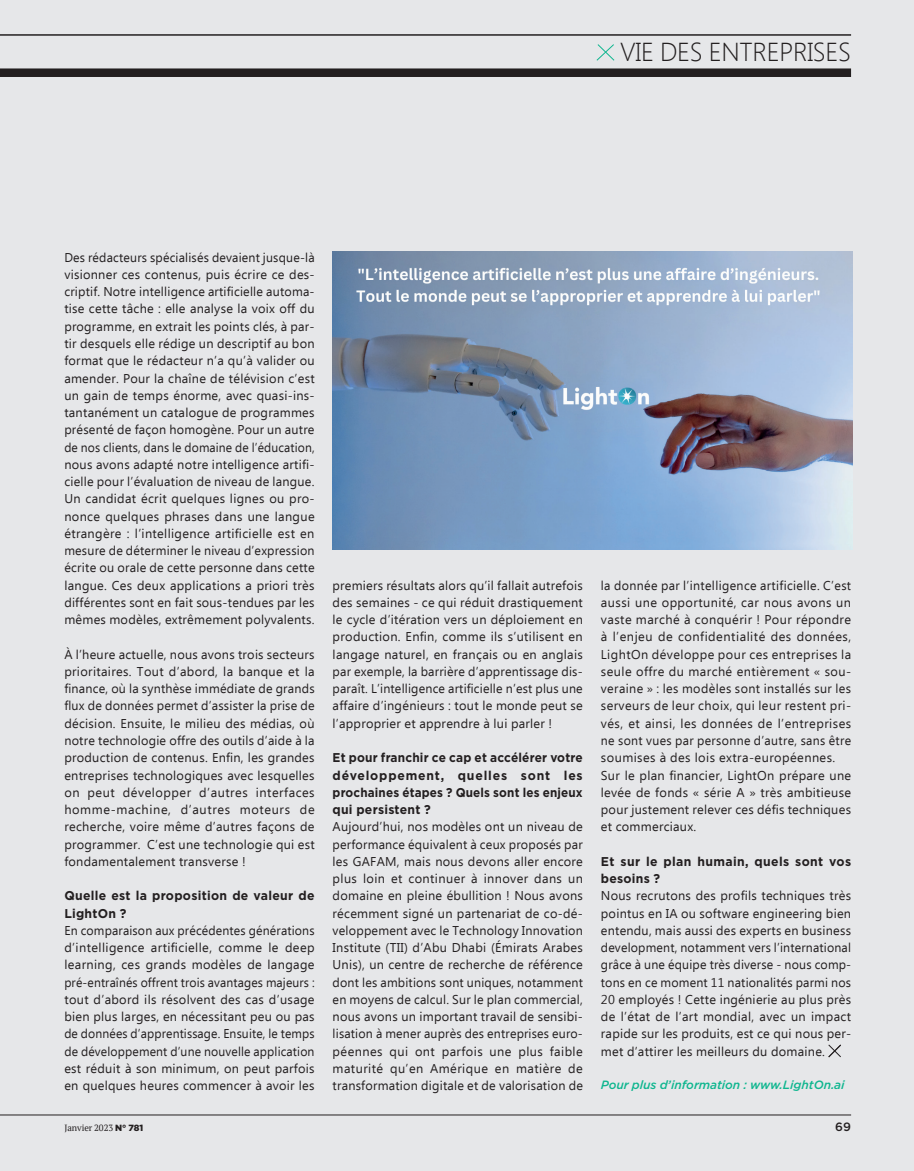
<style>
.page{position:relative;width:914px;height:1171px;background:#fff}
.page>*{position:absolute;margin:0;border:0;box-sizing:border-box;transform-origin:0 0}
.t1{font:300 25.95px "Segoe UI";letter-spacing:-.01em;color:#231f20}
.t2{font:12.75px/17.2px "Ebrima";letter-spacing:.025em;color:#231f20;text-align:justify}
.t3{font:12.75px/17.2px "Ebrima";letter-spacing:.025em;color:#231f20;text-align:justify;scale:.96 1}
.t4{font:700 12.75px/17.2px "Gotham";letter-spacing:.02em;color:#231f20;text-align:justify;scale:.93 1}
.t5{font:700 12.75px/17.2px "Gotham";letter-spacing:.02em;color:#231f20;scale:.96 1}
.t6{font:italic 500 12px "Gotham";letter-spacing:-.005em;color:#0fb68f}
.t7{font:500 12px "Gotham";color:#231f20}
.t8{font:9px "PT Serif";letter-spacing:-.005em;color:#231f20}
.s1{font-family:"Gotham";font-weight:900}
</style>
<div class="page">
<div style="left:0;top:0;width:914px;height:1170px;background:#e6e7e9"></div>
<hr style="left:0;top:1114px;width:851px;height:1px;background:#231f20">
<div style="left:0;top:68px;width:851px;height:9px;background:#231f20"></div>
<hr style="left:0;top:35px;width:851px;height:1px;background:#231f20">
<svg style="left:828px;top:1044px;width:13px;height:13px"></svg>
<img style="left:333px;top:251px;width:519px;height:298px">
<svg style="left:596px;top:44px;width:19px;height:17px"></svg>
<h1 class="t1" style="left:620px;top:33px;width:232px">VIE DES ENTREPRISES</h1>
<p class="t2" style="left:64px;top:249px;width:252px">Des rédacteurs spécialisés devaient jusque-là visionner ces contenus, puis écrire ce des&shy;criptif. Notre intelligence artificielle automa&shy;tise cette tâche : elle analyse la voix off du programme, en extrait les points clés, à par&shy;tir desquels elle rédige un descriptif au bon format que le rédacteur n’a qu’à valider ou amender. Pour la chaîne de télévision c’est un gain de temps énorme, avec quasi-ins&shy;tantanément un catalogue de programmes présenté de façon homogène. Pour un autre de nos clients, dans le domaine de l’éducation, nous avons adapté notre intelligence artifi&shy;cielle pour l’évaluation de niveau de langue.<br>Un candidat écrit quelques lignes ou pro&shy;nonce quelques phrases dans une langue étrangère : l’intelligence artificielle est en mesure de déterminer le niveau d’expression écrite ou orale de cette personne dans cette langue. Ces deux applications a priori très différentes sont en fait sous-tendues par les mêmes modèles, extrêmement polyvalents.</p>
<p class="t2" style="left:64px;top:646px;width:252px">À l’heure actuelle, nous avons trois secteurs prioritaires. Tout d’abord, la banque et la finance, où la synthèse immédiate de grands flux de données permet d’assister la prise de décision. Ensuite, le milieu des médias, où notre technologie offre des outils d’aide à la production de contenus. Enfin, les grandes entreprises technologiques avec lesquelles on peut développer d’autres interfaces homme-machine, d’autres moteurs de recherche, voire même d’autres façons de programmer. C’est une technologie qui est fondamentalement transverse !</p>
<p class="t5" style="left:64px;top:887px;width:262px">Quelle est la proposition de valeur de<br>LightOn ?</p>
<p class="t3" style="left:64px;top:922px;width:262px">En comparaison aux précédentes générations d’intelligence artificielle, comme le deep learning, ces grands modèles de langage pré-entraînés offrent trois avantages majeurs : tout d’abord ils résolvent des cas d’usage bien plus larges, en nécessitant peu ou pas de données d’apprentissage. Ensuite, le temps de développement d’une nouvelle application est réduit à son minimum, on peut parfois en quelques heures commencer à avoir les</p>
<p class="t8" style="left:64px;top:1121px;width:80px">Janvier 2023 <span class="s1">N° 781</span></p>
<p class="t2" style="left:333px;top:577px;width:252px">premiers résultats alors qu’il fallait autrefois des semaines - ce qui réduit drastiquement le cycle d’itération vers un déploiement en production. Enfin, comme ils s’utilisent en langage naturel, en français ou en anglais par exemple, la barrière d’apprentissage dis&shy;paraît. L’intelligence artificielle n’est plus une affaire d’ingénieurs : tout le monde peut se l’approprier et apprendre à lui parler !</p>
<p class="t4" style="left:333px;top:749px;width:270px">Et pour franchir ce cap et accélérer votre développement, quelles sont les prochaines étapes ? Quels sont les enjeux qui persistent ?</p>
<p class="t2" style="left:333px;top:819px;width:252px">Aujourd’hui, nos modèles ont un niveau de performance équivalent à ceux proposés par les GAFAM, mais nous devons aller encore plus loin et continuer à innover dans un domaine en pleine ébullition ! Nous avons récemment signé un partenariat de co-dé&shy;veloppement avec le Technology Innovation Institute (TII) d’Abu Dhabi (Émirats Arabes Unis), un centre de recherche de référence dont les ambitions sont uniques, notamment en moyens de calcul. Sur le plan commercial, nous avons un important travail de sensibi&shy;lisation à mener auprès des entreprises euro&shy;péennes qui ont parfois une plus faible maturité qu’en Amérique en matière de transformation digitale et de valorisation de</p>
<p class="t2" style="left:601px;top:577px;width:252px;text-align:left">la donnée par l’intelligence artificielle. C’est aussi une opportunité, car nous avons un vaste marché à conquérir ! Pour répondre à l’enjeu de confidentialité des données, LightOn développe pour ces entreprises la seule offre du marché entièrement « sou&shy;veraine » : les modèles sont installés sur les serveurs de leur choix, qui leur restent pri&shy;vés, et ainsi, les données de l’entreprises ne sont vues par personne d’autre, sans être soumises à des lois extra-européennes.<br>Sur le plan financier, LightOn prépare une levée de fonds « série A » très ambitieuse pour justement relever ces défis techniques et commerciaux.</p>
<p class="t5" style="left:601px;top:852px;width:262px">Et sur le plan humain, quels sont vos besoins ?</p>
<p class="t2" style="left:601px;top:888px;width:252px">Nous recrutons des profils techniques très pointus en IA ou software engineering bien entendu, mais aussi des experts en business development, notamment vers l’international grâce à une équipe très diverse - nous comp&shy;tons en ce moment 11 nationalités parmi nos 20 employés ! Cette ingénierie au plus près de l’état de l’art mondial, avec un impact rapide sur les produits, est ce qui nous per&shy;met d’attirer les meilleurs du domaine.</p>
<p class="t6" style="left:601px;top:1076px;width:245px">Pour plus d’information : www.LightOn.ai</p>
<p class="t7" style="left:835px;top:1118px;width:17px">69</p>
</div>
